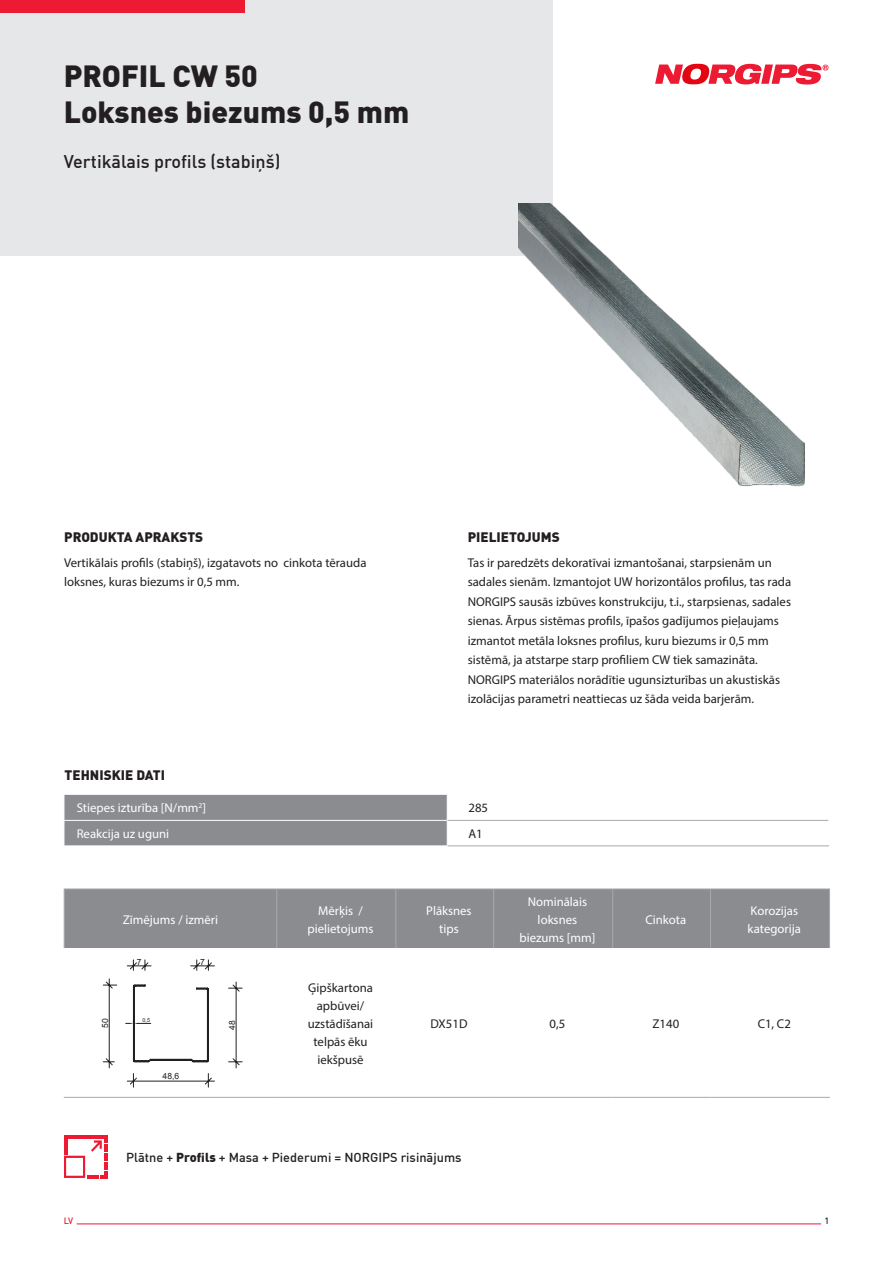
<style>
.page{position:relative;width:893px;height:1263px;background:#fff}
.page>*{position:absolute;margin:0;border:0;box-sizing:border-box;transform-origin:0 0}
.t1{font:900 30px/36px "DIN Offc Pro";color:#231f20}
.t2{font:500 18px "DIN Offc Pro";color:#231f20}
.header_2{font:900 13.5px "DIN Offc Pro";color:#231f20}
.txt{font:12.75px/19.5px "Myriad Pro";color:#231f20}
.t3{font:12.75px/18px "Myriad Pro";color:#fff;text-align:center}
.txt_bullet{font:12.75px/19.5px "Myriad Pro";color:#231f20}
.t4{font:500 12.75px "DIN Offc Pro";color:#231f20}
.t5{font:500 9px "DIN Offc Pro";color:#ed1a33}
.t6{font:500 9px "DIN Offc Pro";color:#231f20}
.t7{font:8.55px "Arial";color:#231f20}
.t8{font:5.4px "Arial";color:#231f20}
.s1{font-weight:900}
</style>
<div class="page">
<div style="left:0;top:0;width:553px;height:255px;background:#e6e7e9"></div>
<div style="left:0;top:0;width:244px;height:13px;background:#ed1a33"></div>
<svg style="left:655px;top:64px;width:173px;height:20px"></svg>
<hr style="left:77px;top:1223px;width:744px;height:1px;background:#ed1a33">
<svg style="left:64px;top:1135px;width:43px;height:44px"></svg>
<div style="left:64px;top:795px;width:384px;height:50px;background:#8a8c8f"></div>
<hr style="left:448px;top:820px;width:380px;height:1px;background:#a8a9ad">
<hr style="left:448px;top:845px;width:381px;height:1px;background:#a8a9ad">
<div style="left:65px;top:889px;width:764px;height:59px;background:#8a8c8f"></div>
<hr style="left:64px;top:888px;width:213px;height:1px;background:#a8a9ad">
<hr style="left:64px;top:889px;width:1px;height:59px;background:#a8a9ad">
<hr style="left:277px;top:888px;width:119px;height:1px;background:#a8a9ad">
<hr style="left:276px;top:889px;width:1px;height:59px;background:#a8a9ad">
<hr style="left:396px;top:888px;width:98px;height:1px;background:#a8a9ad">
<hr style="left:395px;top:889px;width:1px;height:59px;background:#a8a9ad">
<hr style="left:494px;top:888px;width:119px;height:1px;background:#a8a9ad">
<hr style="left:493px;top:889px;width:1px;height:59px;background:#a8a9ad">
<hr style="left:613px;top:888px;width:97px;height:1px;background:#a8a9ad">
<hr style="left:612px;top:889px;width:1px;height:59px;background:#a8a9ad">
<hr style="left:710px;top:888px;width:120px;height:1px;background:#a8a9ad">
<hr style="left:710px;top:889px;width:1px;height:59px;background:#a8a9ad">
<hr style="left:829px;top:889px;width:1px;height:59px;background:#a8a9ad">
<hr style="left:64px;top:1097px;width:213px;height:1px;background:#a8a9ad">
<hr style="left:277px;top:1097px;width:119px;height:1px;background:#a8a9ad">
<hr style="left:396px;top:1097px;width:98px;height:1px;background:#a8a9ad">
<hr style="left:494px;top:1097px;width:119px;height:1px;background:#a8a9ad">
<hr style="left:613px;top:1097px;width:97px;height:1px;background:#a8a9ad">
<hr style="left:710px;top:1097px;width:120px;height:1px;background:#a8a9ad">
<svg style="left:127px;top:1073px;width:88px;height:14px"></svg>
<svg style="left:103px;top:978px;width:14px;height:90px"></svg>
<svg style="left:228px;top:982px;width:15px;height:86px"></svg>
<svg style="left:127px;top:959px;width:24px;height:12px"></svg>
<svg style="left:190px;top:959px;width:25px;height:12px"></svg>
<svg style="left:126px;top:984px;width:83px;height:78px"></svg>
<img style="left:519px;top:203px;width:286px;height:284px">
<p class="t1" style="left:64px;top:56px;width:347px">PROFIL CW 50<br>Loksnes biezums 0,5 mm</p>
<p class="t2" style="left:64px;top:147px;width:218px">Vertikālais profils (stabiņš)</p>
<p class="header_2" style="left:64px;top:527px;width:141px">PRODUKTA APRAKSTS</p>
<p class="header_2" style="left:468px;top:527px;width:93px">PIELIETOJUMS</p>
<p class="txt_bullet" style="left:64px;top:553px;width:304px">Vertikālais profils (stabiņš), izgatavots no cinkota tērauda loksnes, kuras biezums ir 0,5 mm.</p>
<p class="header_2" style="left:65px;top:764px;width:102px">TEHNISKIE DATI</p>
<p class="txt" style="left:468px;top:553px;width:325px">Tas ir paredzēts dekoratīvai izmantošanai, starpsienām un sadales sienām. Izmantojot UW horizontālos profilus, tas rada NORGIPS sausās izbūves konstrukciju, t.i., starpsienas, sadales sienas. Ārpus sistēmas profils, īpašos gadījumos pieļaujams izmantot metāla loksnes profilus, kuru biezums ir 0,5 mm sistēmā, ja atstarpe starp profiliem CW tiek samazināta.<br>NORGIPS materiālos norādītie ugunsizturības un akustiskās izolācijas parametri neattiecas uz šāda veida barjerām.</p>
<p class="t3" style="left:77px;top:799px;width:131px">Stiepes izturība [N/mm<sup>2</sup>]</p>
<p class="txt" style="left:468px;top:798px;width:21px">285</p>
<p class="t3" style="left:77px;top:824px;width:94px">Reakcija uz uguni</p>
<p class="txt" style="left:468px;top:824px;width:16px">A1</p>
<p class="t3" style="left:123px;top:910px;width:97px">Zīmējums / izmēri</p>
<p class="t3" style="left:308px;top:901px;width:67px">Mērķis / pielietojums</p>
<p class="t3" style="left:426px;top:901px;width:47px">Plāksnes tips</p>
<p class="t3" style="left:519px;top:892px;width:78px">Nominālais loksnes biezums [mm]</p>
<p class="t7" style="left:137px;top:956px;width:6px">7</p>
<p class="t7" style="left:200px;top:956px;width:6px">7</p>
<p class="t3" style="left:645px;top:910px;width:42px">Cinkota</p>
<p class="t3" style="left:748px;top:901px;width:55px;text-align:left">Korozijas kategorija</p>
<p class="t8" style="left:143px;top:1016px;width:9px">0,5</p>
<p class="t7" style="left:100px;top:1028px;width:11px;rotate:-90deg">50</p>
<p class="t7" style="left:226px;top:1029px;width:11px;rotate:-90deg">48</p>
<p class="t7" style="left:163px;top:1070px;width:18px">48,6</p>
<p class="txt" style="left:308px;top:978px;width:67px;line-height:18px;text-align:center">Ģipškartona apbūvei/ uzstādīšanai telpās ēku iekšpusē</p>
<p class="txt" style="left:430px;top:1013px;width:39px">DX51D</p>
<p class="txt" style="left:550px;top:1013px;width:17px">0,5</p>
<p class="txt" style="left:652px;top:1013px;width:28px">Z140</p>
<p class="txt" style="left:758px;top:1013px;width:35px">C1, C2</p>
<p class="t4" style="left:126px;top:1147px;width:337px">Plātne + <span class="s1">Profils</span> + Masa + Piederumi = NORGIPS risinājums</p>
<p class="t5" style="left:64px;top:1214px;width:11px">LV</p>
<p class="t6" style="left:824px;top:1214px;width:6px">1</p>
</div>
